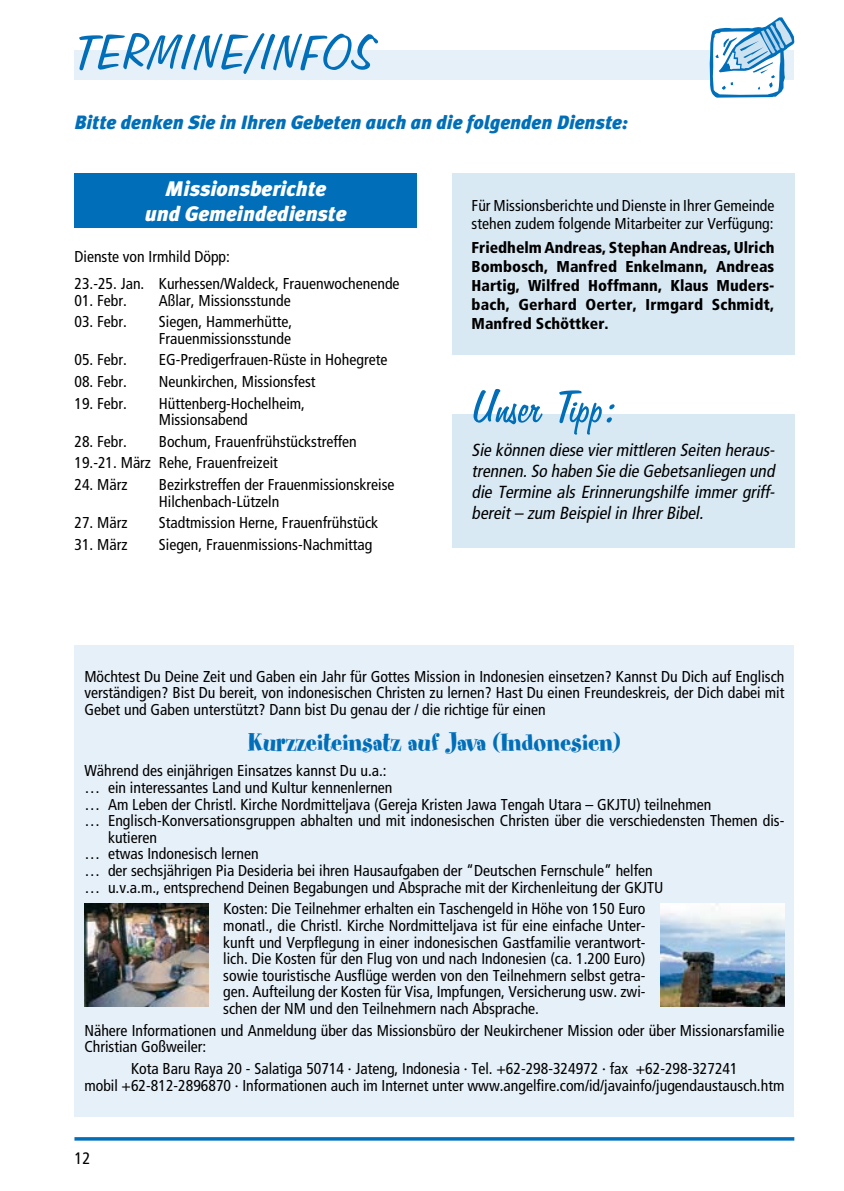
<style>
.page{position:relative;width:844px;height:1191px;background:#fff}
.page>*{position:absolute;margin:0;border:0;box-sizing:border-box;transform-origin:0 0}
.t1{font:56px "Freehand 575 BT Regular B";color:#006eb8}
.t2{font:52.5px "Freehand 575 BT Regular B";color:#006eb8}
.t3{font:28px "Spumoni LP";color:#006eb8}
.t4{font:italic 900 21px/25.2px "Meta Pl";color:#fff;text-align:center}
.t5{font:italic 900 19.25px "Meta Pl";color:#006eb8}
.t6{font:italic condensed 17.5px/21px "Frutiger Cd";color:#000;text-align:justify}
.t7{font:condensed 16.62px "Frutiger Cd";color:#000}
.t8{font:condensed 15.75px/16.6px "Frutiger Cd";color:#000}
.t9{font:900 condensed 15.75px/18.9px "Frutiger Cd Bl";letter-spacing:.01em;color:#000;text-align:justify}
</style>
<div class="page">
<div style="left:74px;top:50px;width:720px;height:29px;background:#e6f0f8"></div>
<hr style="left:74px;top:1137px;width:720px;height:3px;background:#006eb8">
<svg style="left:709px;top:17px;width:85px;height:81px"></svg>
<div style="left:451px;top:174px;width:343px;height:181px;background:#d9e9f4"></div>
<div style="left:451px;top:414px;width:343px;height:134px;background:#d9e9f4"></div>
<div style="left:74px;top:174px;width:343px;height:54px;background:#006eb8"></div>
<div style="left:74px;top:645px;width:720px;height:471px;background:#e6f0f8"></div>
<img style="left:84px;top:903px;width:124px;height:104px">
<img style="left:660px;top:903px;width:124px;height:104px">
<h1 class="t1" style="left:74px;top:24px;width:302px">TERMINE/INFOS</h1>
<p class="t5" style="left:74px;top:111px;width:555px">Bitte denken Sie in Ihren Gebeten auch an die folgenden Dienste:</p>
<h3 class="t4" style="left:145px;top:176px;width:203px">Missionsberichte und Gemeindedienste</h3>
<p class="t8" style="left:74px;top:244px;width:326px;line-height:26.6px">Dienste von Irmhild Döpp:<br>23.-25. Jan. Kurhessen/Waldeck, Frauenwochenende</p>
<p class="t8" style="left:74px;top:292px;width:54px">01. Febr.</p>
<p class="t8" style="left:159px;top:292px;width:133px">Aßlar, Missionsstunde</p>
<p class="t8" style="left:74px;top:314px;width:54px">03. Febr.</p>
<p class="t8" style="left:159px;top:314px;width:135px">Siegen, Hammerhütte,<br>Frauenmissionsstunde</p>
<p class="t8" style="left:74px;top:352px;width:54px">05. Febr.</p>
<p class="t8" style="left:159px;top:352px;width:230px">EG-Predigerfrauen-Rüste in Hohegrete</p>
<p class="t8" style="left:74px;top:374px;width:54px">08. Febr.</p>
<p class="t8" style="left:159px;top:374px;width:158px">Neunkirchen, Missionsfest</p>
<p class="t8" style="left:74px;top:395px;width:54px">19. Febr.</p>
<p class="t8" style="left:159px;top:395px;width:148px">Hüttenberg-Hochelheim,<br>Missionsabend</p>
<p class="t8" style="left:74px;top:433px;width:54px">28. Febr.</p>
<p class="t8" style="left:74px;top:431px;width:284px;line-height:21.5px;text-indent:84px">Bochum, Frauenfrühstückstreffen<br>19.-21. März Rehe, Frauenfreizeit</p>
<p class="t8" style="left:74px;top:477px;width:55px">24. März</p>
<p class="t8" style="left:159px;top:477px;width:237px">Bezirkstreffen der Frauenmissionskreise<br>Hilchenbach-Lützeln</p>
<p class="t8" style="left:74px;top:515px;width:55px">27. März</p>
<p class="t8" style="left:159px;top:515px;width:221px">Stadtmission Herne, Frauenfrühstück</p>
<p class="t8" style="left:74px;top:536px;width:55px">31. März</p>
<p class="t8" style="left:159px;top:536px;width:215px">Siegen, Frauenmissions-Nachmittag</p>
<p class="t8" style="left:471px;top:196px;width:304px;line-height:18.9px">Für Missionsberichte und Dienste in Ihrer Gemeinde stehen zudem folgende Mitarbeiter zur Verfügung:</p>
<p class="t9" style="left:471px;top:239px;width:304px">Friedhelm Andreas, Stephan Andreas, Ulrich Bombosch, Manfred Enkelmann, Andreas Hartig, Wilfred Hoffmann, Klaus Muders&shy;bach, Gerhard Oerter, Irmgard Schmidt, Manfred Schöttker.</p>
<h2 class="t2" style="left:471px;top:380px;width:148px">UNSER TIPP:</h2>
<p class="t6" style="left:471px;top:440px;width:308px">Sie können diese viermittleren Seiten heraus&shy;trennen.So haben Sie die Gebetsanliegen und die Termine als Erinnerungshilfe immer griff&shy;bereit– zum Beispielin IhrerBibel.</p>
<p class="t8" style="left:84px;top:668px;width:701px;text-align:justify">Möchtest Du Deine Zeit und Gaben ein Jahr für Gottes Mission in Indonesien einsetzen? Kannst Du Dich auf Englisch verständigen? Bist Du bereit, von indonesischen Christen zu lernen? Hast Du einen Freundeskreis, der Dich dabei mit Gebet und Gaben unterstützt? Dann bist Du genau der / die richtige für einen</p>
<h3 class="t3" style="left:248px;top:728px;width:374px">Kurzzeiteinsatz auf Java (Indonesien)</h3>
<p class="t8" style="left:84px;top:763px;width:304px">Während des einjährigen Einsatzes kannst Du u.a.:</p>
<p class="t8" style="left:84px;top:779px;width:309px">… ein interessantes Land und Kultur kennenlernen</p>
<p class="t8" style="left:84px;top:796px;width:628px">… Am Leben der Christl. Kirche Nordmitteljava (Gereja Kristen Jawa Tengah Utara – GKJTU) teilnehmen</p>
<p class="t8" style="left:84px;top:813px;width:701px">… Englisch-Konversationsgruppen abhalten und mit indonesischen Christen über die verschiedensten Themen dis-</p>
<p class="t8" style="left:108px;top:829px;width:50px">kutieren</p>
<p class="t8" style="left:84px;top:846px;width:176px">… etwas Indonesisch lernen</p>
<p class="t8" style="left:84px;top:863px;width:569px">… der sechsjährigen Pia Desideria bei ihren Hausaufgaben der “Deutschen Fernschule” helfen</p>
<p class="t8" style="left:84px;top:879px;width:580px">… u.v.a.m., entsprechend Deinen Begabungen und Absprache mit der Kirchenleitung der GKJTU</p>
<p class="t8" style="left:223px;top:901px;width:423px;text-align:justify">Kosten: Die Teilnehmer erhalten ein Taschengeld in Höhe von 150 Euro monatl., die Christl. Kirche Nordmitteljava ist für eine einfache Unter&shy;kunft und Verpflegung in einer indonesischen Gastfamilie verantwort&shy;lich. Die Kosten für den Flug von und nach Indonesien (ca. 1.200 Euro) sowie touristische Ausflüge werden von den Teilnehmern selbst getra&shy;gen. Aufteilung der Kosten für Visa, Impfungen, Versicherung usw. zwi&shy;schen der NM und den Teilnehmern nach Absprache.</p>
<p class="t8" style="left:84px;top:1022px;width:701px">Nähere Informationen und Anmeldung über das Missionsbüro der Neukirchener Mission oder über Missionarsfamilie<br>Christian Goßweiler:</p>
<p class="t8" style="left:84px;top:1060px;width:701px;text-align:center">Kota Baru Raya 20 - Salatiga 50714 · Jateng, Indonesia · Tel. +62-298-324972 · fax +62-298-327241<br>mobil +62-812-2896870 · Informationen auch im Internet unter www.angelfire.com/id/javainfo/jugendaustausch.htm</p>
<p class="t7" style="left:74px;top:1149px;width:16px">12</p>
</div>
